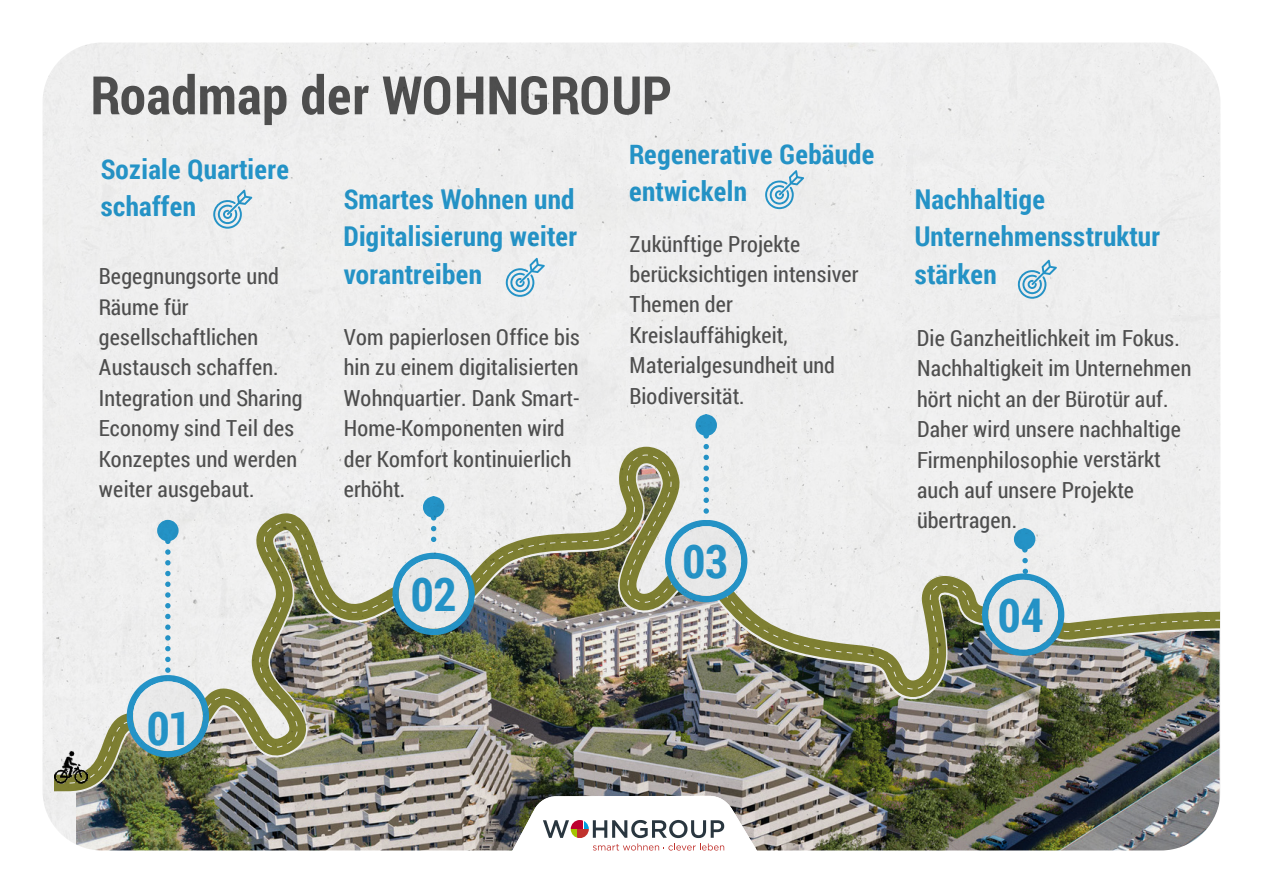
<style>
.page{position:relative;width:1263px;height:893px;background:#fff}
.page>*{position:absolute;margin:0;border:0;box-sizing:border-box;transform-origin:0 0}
.t1{font:700 53.1px "Roboto Condensed";letter-spacing:.01em;color:#545454}
.t2{font:700 46.5px "Roboto Condensed";letter-spacing:-.005em;color:#279dd4}
.t3{font:700 27.3px/37.5px "Roboto Condensed";letter-spacing:.01em;color:#279dd4}
.t4{font:22.2px/30.5px "Roboto Condensed";letter-spacing:.005em;color:#545454}
</style>
<div class="page">
<img style="left:966px;top:794px;width:253px;height:56px">
<div style="left:55px;top:43px;width:567px;height:462px;background:#eee"></div>
<div style="left:1178px;top:326px;width:42px;height:120px;background:#eee"></div>
<div style="left:671px;top:43px;width:507px;height:462px;background:#eee"></div>
<div style="left:574px;top:43px;width:144px;height:418px;background:#eee"></div>
<img style="left:966px;top:455px;width:254px;height:330px">
<div style="left:1016px;top:531px;width:17px;height:16px;background:#2493c6;border-radius:50%"></div>
<div style="left:1014px;top:528px;width:21px;height:22px;border:5px solid #279dd4;border-radius:50%"></div>
<svg style="left:982px;top:547px;width:82px;height:109px"></svg>
<div style="left:988px;top:580px;width:70px;height:69px;background:#e7e7e7;border-radius:35px"></div>
<svg style="left:213px;top:190px;width:39px;height:39px"></svg>
<svg style="left:506px;top:258px;width:39px;height:39px"></svg>
<svg style="left:765px;top:170px;width:39px;height:39px"></svg>
<svg style="left:1018px;top:260px;width:39px;height:39px"></svg>
<svg style="left:1192px;top:606px;width:28px;height:6px"></svg>
<img style="left:55px;top:404px;width:911px;height:447px">
<div style="left:571px;top:820px;width:12px;height:8px;background:#bc012f"></div>
<svg style="left:584px;top:820px;width:5px;height:8px"></svg>
<svg style="left:571px;top:829px;width:5px;height:9px"></svg>
<div style="left:577px;top:829px;width:12px;height:9px;background:#c0322d"></div>
<h1 class="t1" style="left:91px;top:58px;width:583px">Roadmap der WOHNGROUP</h1>
<p class="t3" style="left:101px;top:149px;width:190px">Soziale Quartiere schaffen</p>
<p class="t4" style="left:99px;top:260px;width:205px">Begegnungsorte und<br>Räume für gesellschaftlichen<br>Austausch schaffen.<br>Integration und Sharing<br>Economy sind Teil des<br>Konzeptes und werden weiter ausgebaut.</p>
<h2 class="t2" style="left:147px;top:696px;width:46px">01</h2>
<p class="t3" style="left:344px;top:179px;width:235px;text-align:justify">Smartes Wohnen und Digitalisierung weiter vorantreiben</p>
<p class="t4" style="left:344px;top:321px;width:238px">Vom papierlosen Office bis hin zu einem digitalisierten<br>Wohnquartier. Dank Smart-<br>Home-Komponenten wird der Komfort kontinuierlich erhöht.</p>
<h2 class="t2" style="left:411px;top:562px;width:47px">02</h2>
<p class="t3" style="left:629px;top:134px;width:247px">Regenerative Gebäude entwickeln</p>
<p class="t4" style="left:629px;top:228px;width:231px">Zukünftige Projekte berücksichtigen intensiver<br>Themen der<br>Kreislauffähigkeit,<br>Materialgesundheit und<br>Biodiversität.</p>
<h2 class="t2" style="left:682px;top:528px;width:47px">03</h2>
<p class="t3" style="left:915px;top:179px;width:247px">Nachhaltige<br>Unternehmensstruktur stärken</p>
<p class="t4" style="left:917px;top:322px;width:276px">Die Ganzheitlichkeit im Fokus.<br>Nachhaltigkeit im Unternehmen hört nicht an der Bürotür auf.<br>Daher wird unsere nachhaltige<br>Firmenphilosophie verstärkt auch auf unsere Projekte übertragen.</p>
<h2 class="t2" style="left:998px;top:582px;width:47px">04</h2>
</div>
